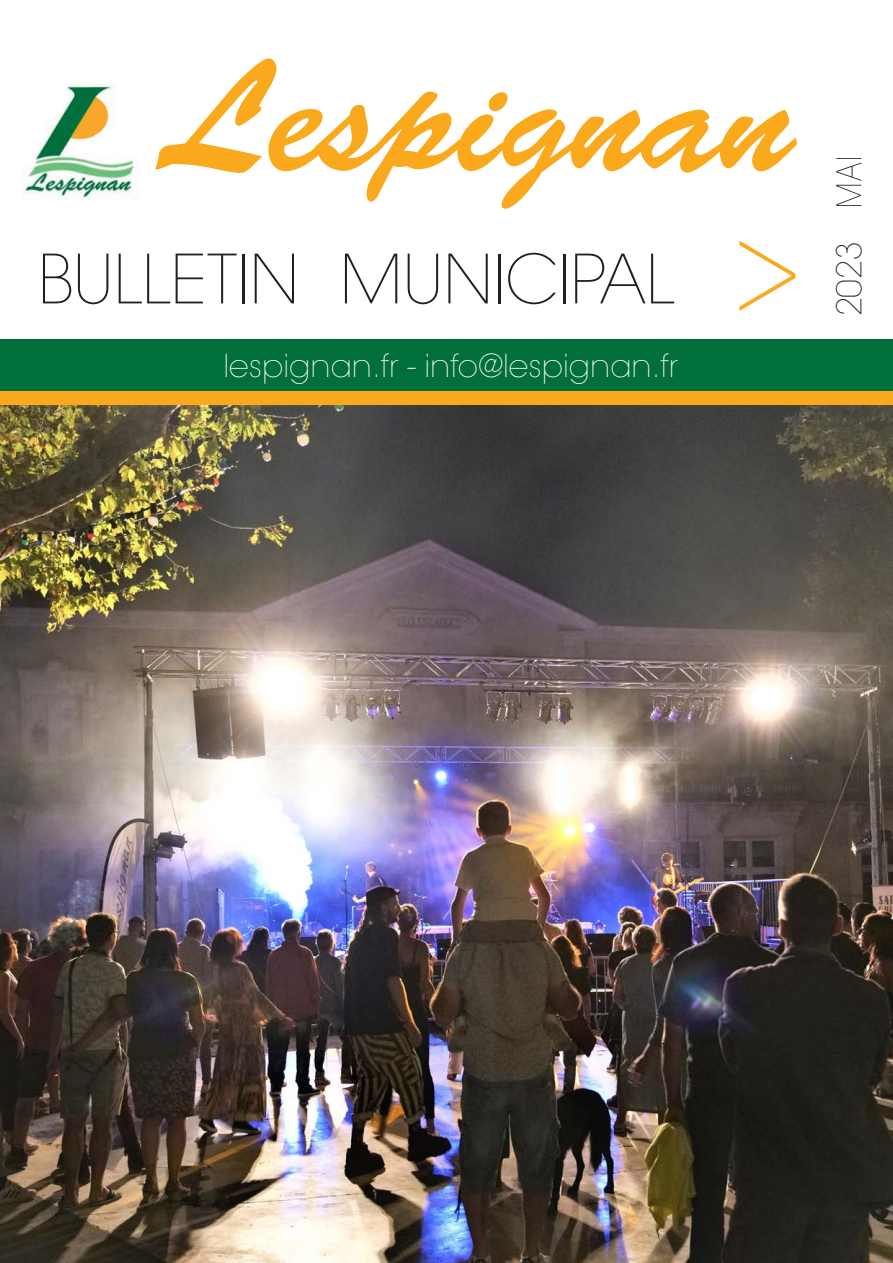
<style>
.page{position:relative;width:893px;height:1263px;background:#fff}
.page>*{position:absolute;margin:0;border:0;box-sizing:border-box;transform-origin:0 0}
.t1{font:157.5px "Brush Script Std";color:#f9a91b}
.t2{font:200 139.8px "ITC Avant Garde Std";color:#f9a91b;scale:.8 1}
.t3{font:200 67.35px "ITC Avant Garde Std";color:#231f20}
.t4{font:200 33.9px "ITC Avant Garde Std";color:#231f20}
.t5{font:200 33.9px "ITC Avant Garde Std";color:#231f20;scale:.8 1}
.t6{font:200 31.5px "ITC Avant Garde Std";color:#fff}
</style>
<div class="page">
<img style="left:0;top:405px;width:893px;height:858px">
<img style="left:22px;top:84px;width:113px;height:116px">
<div style="left:0;top:339px;width:893px;height:53px;background:#006f3c"></div>
<div style="left:0;top:392px;width:893px;height:13px;background:#f9a91b"></div>
<h1 class="t1" style="left:159px;top:30px;width:637px">Lespignan</h1>
<p class="t5" style="left:829px;top:208px;width:66px;rotate:-90deg">MAI</p>
<h3 class="t3" style="left:38px;top:240px;width:638px">BULLETIN MUNICIPAL</h3>
<p class="t6" style="left:223px;top:347px;width:456px">lespignan.fr - info@lespignan.fr</p>
<h2 class="t2" style="left:734px;top:179px;width:85px">&gt;</h2>
<p class="t4" style="left:829px;top:316px;width:77px;rotate:-90deg">2023</p>
</div>
